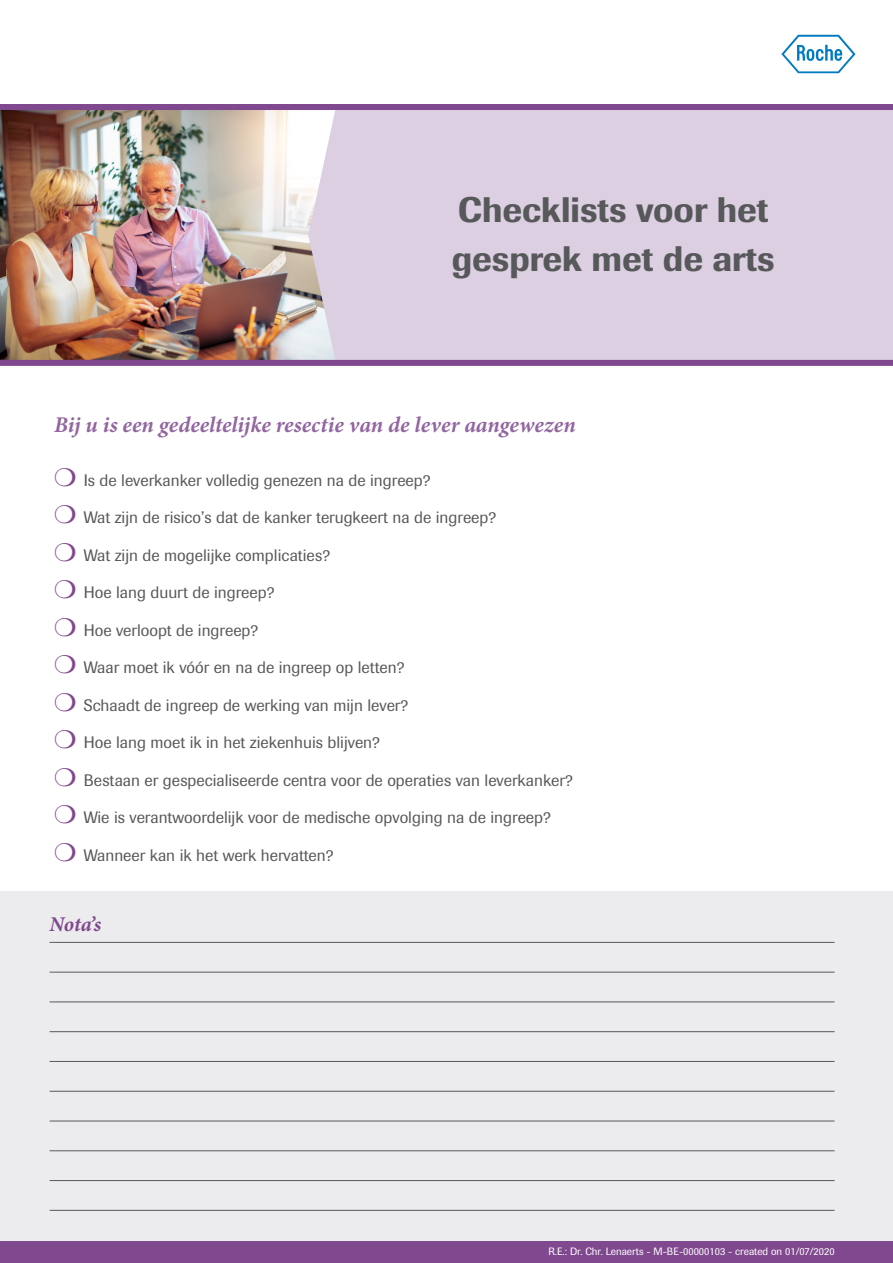
<style>
.page{position:relative;width:893px;height:1263px;background:#fff}
.page>*{position:absolute;margin:0;border:0;box-sizing:border-box;transform-origin:0 0}
.Heading_2{font:500 35.1px/48.6px "Imago";color:#57585a}
.Heading_3{font:italic 700 22.5px "Minion Pro";color:#9266a0}
.List_Paragraph{font:italic 700 21px "Minion Pro";color:#80488e}
.List_Paragraph-2{font:16.5px "Imago";color:#57585a}
.t1{font:10.5px "Imago";color:#fff}
</style>
<div class="page">
<div style="left:0;top:892px;width:893px;height:357px;background:#ececee"></div>
<div style="left:0;top:1241px;width:893px;height:22px;background:#80488e"></div>
<img style="left:0;top:110px;width:308px;height:250px">
<svg style="left:781px;top:35px;width:74px;height:38px"></svg>
<div style="left:308px;top:110px;width:585px;height:250px;background:#dbcfe1"></div>
<div style="left:0;top:360px;width:893px;height:6px;background:#80488e"></div>
<div style="left:0;top:104px;width:893px;height:6px;background:#80488e"></div>
<hr style="left:50px;top:942px;width:785px;height:1px;background:#57585a">
<hr style="left:50px;top:972px;width:785px;height:1px;background:#57585a">
<hr style="left:50px;top:1121px;width:785px;height:1px;background:#57585a">
<hr style="left:50px;top:1001px;width:785px;height:1px;background:#57585a">
<hr style="left:50px;top:1150px;width:785px;height:1px;background:#57585a">
<hr style="left:50px;top:1031px;width:785px;height:1px;background:#57585a">
<hr style="left:50px;top:1180px;width:785px;height:1px;background:#57585a">
<hr style="left:50px;top:1091px;width:785px;height:1px;background:#57585a">
<hr style="left:50px;top:1061px;width:785px;height:1px;background:#57585a">
<hr style="left:50px;top:1210px;width:785px;height:1px;background:#57585a">
<p class="Heading_2" style="left:452px;top:185px;width:324px">Checklists voor het gesprek met de arts</p>
<p class="Heading_3" style="left:54px;top:411px;width:523px">Bij u is een gedeeltelijke resectie van de lever aangewezen</p>
<p class="List_Paragraph-2" style="left:84px;top:470px;width:348px">Is de leverkanker volledig genezen na de ingreep?</p>
<p class="List_Paragraph-2" style="left:84px;top:508px;width:414px">Wat zijn de risico’s dat de kanker terugkeert na de ingreep?</p>
<p class="List_Paragraph-2" style="left:84px;top:545px;width:248px">Wat zijn de mogelijke complicaties?</p>
<p class="List_Paragraph-2" style="left:84px;top:583px;width:192px">Hoe lang duurt de ingreep?</p>
<p class="List_Paragraph-2" style="left:84px;top:620px;width:176px">Hoe verloopt de ingreep?</p>
<p class="List_Paragraph-2" style="left:84px;top:658px;width:322px">Waar moet ik vóór en na de ingreep op letten?</p>
<p class="List_Paragraph-2" style="left:84px;top:695px;width:326px">Schaadt de ingreep de werking van mijn lever?</p>
<p class="List_Paragraph-2" style="left:84px;top:733px;width:298px">Hoe lang moet ik in het ziekenhuis blijven?</p>
<p class="List_Paragraph-2" style="left:84px;top:770px;width:491px">Bestaan er gespecialiseerde centra voor de operaties van leverkanker?</p>
<p class="List_Paragraph-2" style="left:84px;top:808px;width:469px">Wie is verantwoordelijk voor de medische opvolging na de ingreep?</p>
<p class="List_Paragraph-2" style="left:84px;top:845px;width:251px">Wanneer kan ik het werk hervatten?</p>
<p class="List_Paragraph" style="left:50px;top:911px;width:53px">Nota’s</p>
<p class="t1" style="left:549px;top:1245px;width:287px">R.E.: Dr. Chr. Lenaerts - M-BE-00000103 - created on 01/07/2020</p>
</div>
